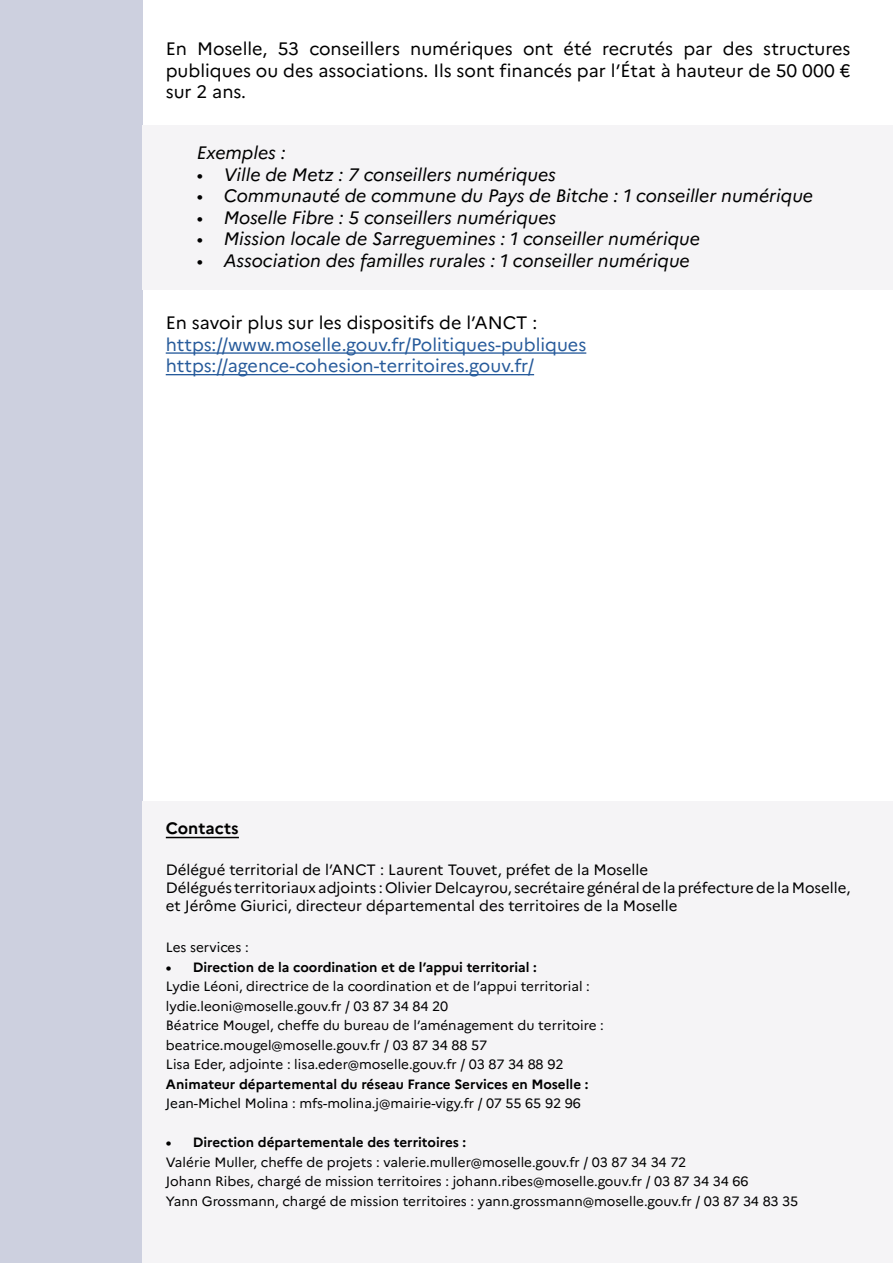
<style>
.page{position:relative;width:893px;height:1263px;background:#fff}
.page>*{position:absolute;margin:0;border:0;box-sizing:border-box;transform-origin:0 0}
.t1{font:italic 18px "Marianne";color:#000}
.t2{font:18px/21.6px "Marianne";color:#000;text-align:justify}
.t3{font:18px/21.6px "Marianne";color:#275b9b}
.t4{font:700 16.5px "Marianne";color:#000}
.t5{font:15px/18px "Marianne";color:#000}
.t6{font:13.5px/19.5px "Marianne";color:#000}
.t7{font:700 13.5px "Marianne";color:#000}
</style>
<div class="page">
<div style="left:0;top:0;width:142px;height:1263px;background:#cdd0df"></div>
<div style="left:142px;top:801px;width:751px;height:462px;background:#f5f4f6"></div>
<hr style="left:166px;top:837px;width:73px;height:1px;background:#000">
<hr style="left:166px;top:352px;width:420px;height:2px;background:#275b9b">
<hr style="left:166px;top:374px;width:368px;height:1px;background:#275b9b">
<div style="left:142px;top:126px;width:751px;height:164px;background:#f5f4f6"></div>
<h1 class="t2" style="left:166px;top:38px;width:686px">En Moselle, 53 conseillers numériques ont été recrutés par des structures publiques ou des associations. Ils sont financés par l’État à hauteur de 50 000 € sur 2 ans.</h1>
<h1 class="t1" style="left:197px;top:142px;width:90px">Exemples :</h1>
<h1 class="t1" style="left:197px;top:163px;width:361px">• Ville de Metz : 7 conseillers numériques</h1>
<h1 class="t1" style="left:197px;top:185px;width:618px">• Communauté de commune du Pays de Bitche : 1 conseiller numérique</h1>
<h1 class="t1" style="left:197px;top:206px;width:361px">• Moselle Fibre : 5 conseillers numériques</h1>
<h1 class="t1" style="left:197px;top:228px;width:505px">• Mission locale de Sarreguemines : 1 conseiller numérique</h1>
<h1 class="t1" style="left:197px;top:250px;width:495px">• Association des familles rurales : 1 conseiller numérique</h1>
<h1 class="t2" style="left:166px;top:312px;width:373px">En savoir plus sur les dispositifs de l’ANCT :</h1>
<h1 class="t3" style="left:166px;top:333px;width:422px">https://www.moselle.gouv.fr/Politiques-publiques https://agence-cohesion-territoires.gouv.fr/</h1>
<p class="t4" style="left:166px;top:818px;width:74px">Contacts</p>
<p class="t5" style="left:166px;top:861px;width:686px">Délégué territorial de l’ANCT : Laurent Touvet, préfet de la Moselle<br>Délégués territoriaux adjoints : Olivier Delcayrou, secrétaire général de la préfecture de la Moselle, et Jérôme Giurici, directeur départemental des territoires de la Moselle</p>
<p class="t6" style="left:166px;top:937px;width:84px">Les services :</p>
<p class="t7" style="left:166px;top:958px;width:373px">• Direction de la coordination et de l’appui territorial :</p>
<p class="t6" style="left:166px;top:976px;width:439px">Lydie Léoni, directrice de la coordination et de l’appui territorial : lydie.leoni@moselle.gouv.fr / 03 87 34 84 20<br>Béatrice Mougel, cheffe du bureau de l’aménagement du territoire : beatrice.mougel@moselle.gouv.fr / 03 87 34 88 57<br>Lisa Eder, adjointe : lisa.eder@moselle.gouv.fr / 03 87 34 88 92</p>
<p class="t7" style="left:166px;top:1075px;width:424px">Animateur départemental du réseau France Services en Moselle :</p>
<p class="t6" style="left:166px;top:1093px;width:417px">Jean-Michel Molina : mfs-molina.j@mairie-vigy.fr / 07 55 65 92 96</p>
<p class="t7" style="left:166px;top:1134px;width:302px">• Direction départementale des territoires :</p>
<p class="t6" style="left:166px;top:1152px;width:634px">Valérie Muller, cheffe de projets : valerie.muller@moselle.gouv.fr / 03 87 34 34 72<br>Johann Ribes, chargé de mission territoires : johann.ribes@moselle.gouv.fr / 03 87 34 34 66<br>Yann Grossmann, chargé de mission territoires : yann.grossmann@moselle.gouv.fr / 03 87 34 83 35</p>
</div>
